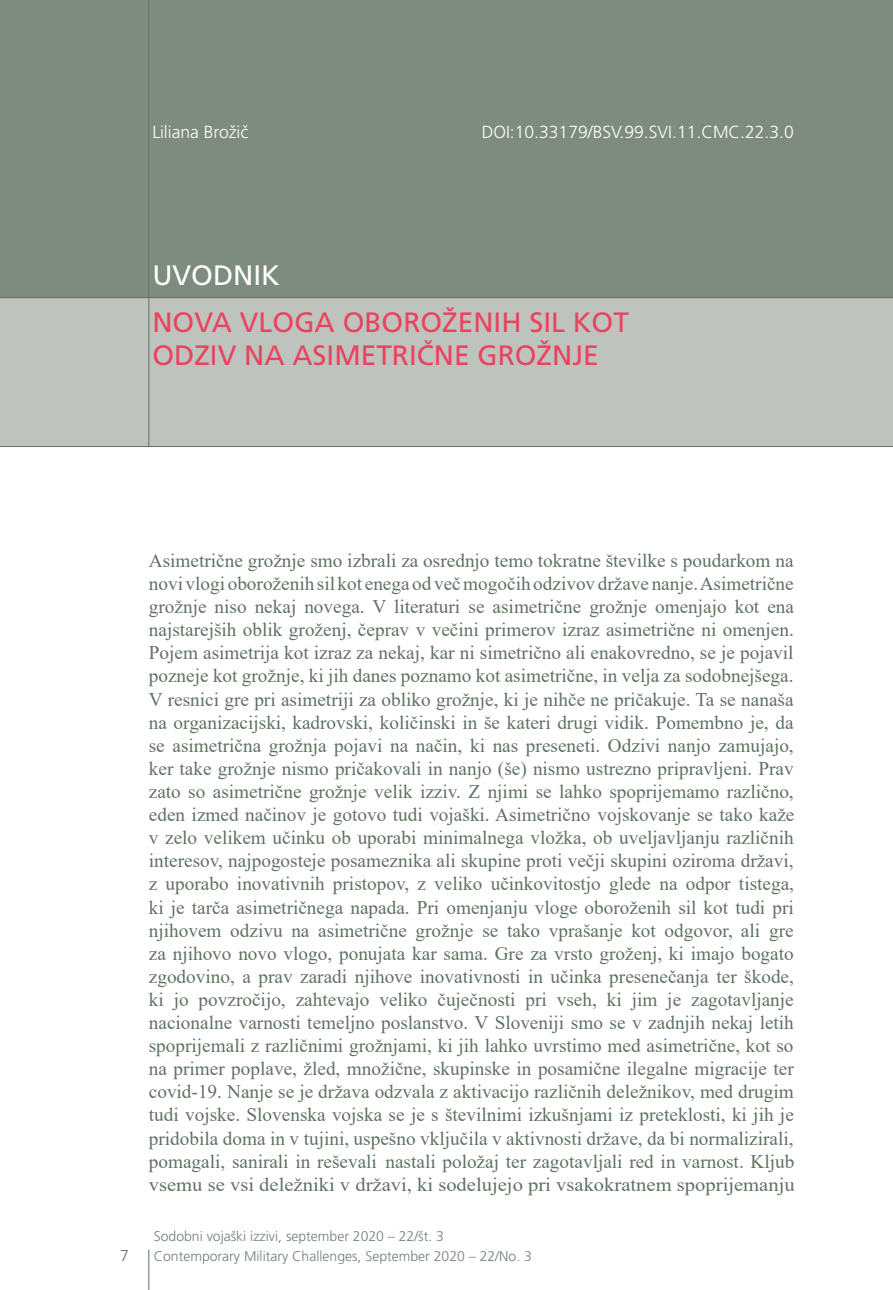
<style>
.page{position:relative;width:893px;height:1290px;background:#fff}
.page>*{position:absolute;margin:0;border:0;box-sizing:border-box;transform-origin:0 0}
.naslov_članka_-_angl{font:28px/33.6px "Frutiger CE";color:#ea4360}
.naslov_članka_-_slov{font:28px "Frutiger CE";color:#fff}
.t1{font:19.25px/23.1px "Times New Roman";color:#607261;text-align:justify}
.DOI{font:300 17.5px "Frutiger CE";color:#fff}
.avtor_članka{font:300 17.5px "Frutiger CE";color:#fff}
.t2{font:300 15.75px "Frutiger CE";color:#607261}
.t3{font:300 14px/19.9px "Frutiger CE";color:#6f8174}
</style>
<div class="page">
<hr style="left:148px;top:1249px;width:1px;height:41px;background:#607261">
<div style="left:0;top:0;width:893px;height:298px;background:#7e8c7f"></div>
<div style="left:0;top:298px;width:893px;height:148px;background:#bec4bd"></div>
<hr style="left:0;top:297px;width:893px;height:1px;background:#607261">
<hr style="left:0;top:446px;width:893px;height:1px;background:#607261">
<hr style="left:148px;top:0;width:1px;height:446px;background:#607261">
<p class="avtor_članka" style="left:152px;top:122px;width:97px">Liliana Brožič</p>
<p class="DOI" style="left:482px;top:122px;width:313px">DOI:10.33179/BSV.99.SVI.11.CMC.22.3.0</p>
<p class="naslov_članka_-_slov" style="left:152px;top:259px;width:129px">UVODNIK</p>
<p class="naslov_članka_-_angl" style="left:152px;top:305px;width:478px">NOVA VLOGA OBOROŽENIH SIL KOT<br>ODZIV NA ASIMETRIČNE GROŽNJE</p>
<p class="t2" style="left:120px;top:1246px;width:10px">7</p>
<p class="t1" style="left:149px;top:548px;width:647px">Asimetrične grožnje smo izbrali za osrednjo temo tokratne številke s poudarkom na novi vlogi oboroženih sil kot enega od več mogočih odzivov države nanje. Asimetrične grožnje niso nekaj novega. V literaturi se asimetrične grožnje omenjajo kot ena najstarejših oblik groženj, čeprav v večini primerov izraz asimetrične ni omenjen.<br>Pojem asimetrija kot izraz za nekaj, kar ni simetrično ali enakovredno, se je pojavil pozneje kot grožnje, ki jih danes poznamo kot asimetrične, in velja za sodobnejšega.<br>V resnici gre pri asimetriji za obliko grožnje, ki je nihče ne pričakuje. Ta se nanaša na organizacijski, kadrovski, količinski in še kateri drugi vidik. Pomembno je, da se asimetrična grožnja pojavi na način, ki nas preseneti. Odzivi nanjo zamujajo, ker take grožnje nismo pričakovali in nanjo (še) nismo ustrezno pripravljeni. Prav zato so asimetrične grožnje velik izziv. Z njimi se lahko spoprijemamo različno, eden izmed načinov je gotovo tudi vojaški. Asimetrično vojskovanje se tako kaže v zelo velikem učinku ob uporabi minimalnega vložka, ob uveljavljanju različnih interesov, najpogosteje posameznika ali skupine proti večji skupini oziroma državi, z uporabo inovativnih pristopov, z veliko učinkovitostjo glede na odpor tistega, ki je tarča asimetričnega napada. Pri omenjanju vloge oboroženih sil kot tudi pri njihovem odzivu na asimetrične grožnje se tako vprašanje kot odgovor, ali gre za njihovo novo vlogo, ponujata kar sama. Gre za vrsto groženj, ki imajo bogato zgodovino, a prav zaradi njihove inovativnosti in učinka presenečanja ter škode, ki jo povzročijo, zahtevajo veliko čuječnosti pri vseh, ki jim je zagotavljanje nacionalne varnosti temeljno poslanstvo. V Sloveniji smo se v zadnjih nekaj letih spoprijemali z različnimi grožnjami, ki jih lahko uvrstimo med asimetrične, kot so na primer poplave, žled, množične, skupinske in posamične ilegalne migracije ter covid-19. Nanje se je država odzvala z aktivacijo različnih deležnikov, med drugim tudi vojske. Slovenska vojska se je s številnimi izkušnjami iz preteklosti, ki jih je pridobila doma in v tujini, uspešno vključila v aktivnosti države, da bi normalizirali, pomagali, sanirali in reševali nastali položaj ter zagotavljali red in varnost. Kljub vsemu se vsi deležniki v državi, ki sodelujejo pri vsakokratnem spoprijemanju</p>
<p class="t3" style="left:154px;top:1226px;width:380px">Sodobni vojaški izzivi, september 2020 – 22/št. 3<br>Contemporary Military Challenges, September 2020 – 22/No. 3</p>
</div>
